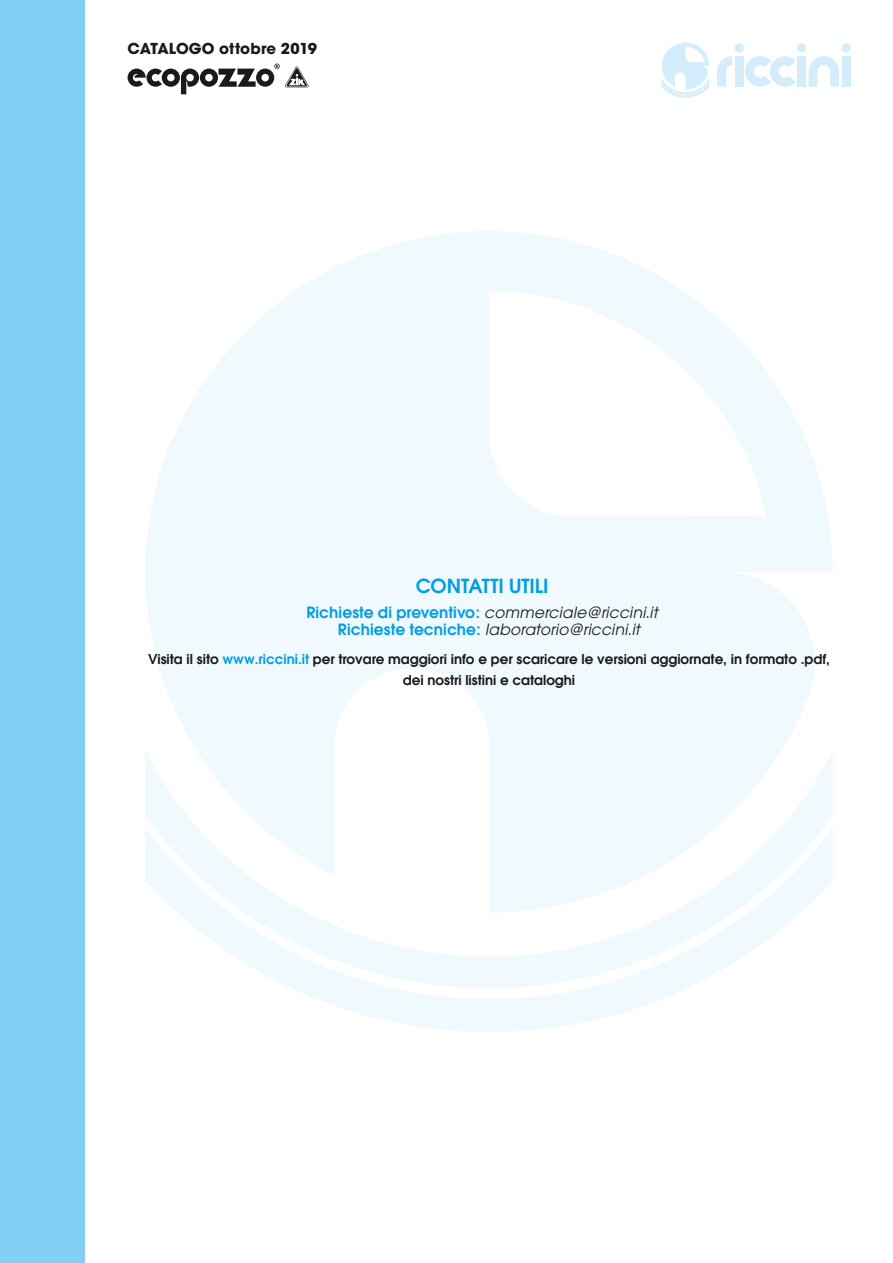
<style>
.page{position:relative;width:893px;height:1263px;background:#fff}
.page>*{position:absolute;margin:0;border:0;box-sizing:border-box;transform-origin:0 0}
.t1{font:600 19.2px "Avant Garde";letter-spacing:-.005em;color:#009ee3}
.t2{font:italic 15.45px/17.4px "Avant Garde";letter-spacing:.015em;color:#1a1a18}
.t3{font:700 15px "ITC Avant Garde Std";letter-spacing:.005em;color:#1a1a18}
.t4{font:600 13.5px/21.1px "Avant Garde";color:#1a1a18;text-align:center}
.s1{font-weight:600;font-style:normal;color:#009ee3}
.s2{color:#009ee3}
</style>
<div class="page">
<div style="left:0;top:0;width:85px;height:1263px;background:#82d0f5"></div>
<svg style="left:662px;top:43px;width:47px;height:55px"></svg>
<svg style="left:745px;top:56px;width:51px;height:31px"></svg>
<div style="left:735px;top:56px;width:9px;height:31px;background:#d4edfc"></div>
<div style="left:735px;top:44px;width:9px;height:8px;background:#d4edfc;border-radius:50%"></div>
<div style="left:797px;top:56px;width:9px;height:31px;background:#d4edfc"></div>
<div style="left:797px;top:44px;width:9px;height:8px;background:#d4edfc;border-radius:50%"></div>
<div style="left:842px;top:56px;width:8px;height:31px;background:#d4edfc"></div>
<div style="left:842px;top:44px;width:8px;height:8px;background:#d4edfc;border-radius:50%"></div>
<svg style="left:808px;top:56px;width:31px;height:31px"></svg>
<svg style="left:717px;top:56px;width:15px;height:31px"></svg>
<svg style="left:128px;top:64px;width:181px;height:30px"></svg>
<svg style="left:145px;top:231px;width:688px;height:519px;fill:#f0f9fd"></svg>
<svg style="left:145px;top:750px;width:688px;height:77px;fill:#f0f9fd"></svg>
<svg style="left:145px;top:827px;width:688px;height:205px"></svg>
<p class="t3" style="left:128px;top:40px;width:191px">CATALOGO ottobre 2019</p>
<h1 class="t1" style="left:416px;top:578px;width:134px">CONTATTI UTILI</h1>
<p class="t2" style="left:338px;top:604px;width:321px;text-indent:-32px"><span class="s1">Richieste di preventivo:</span> commerciale@riccini.it<br><span class="s1">Richieste tecniche:</span> laboratorio@riccini.it</p>
<p class="t4" style="left:148px;top:650px;width:683px">Visita il sito <span class="s2">www.riccini.it</span> per trovare maggiori info e per scaricare le versioni aggiornate, in formato .pdf, dei nostri listini e cataloghi</p>
</div>
